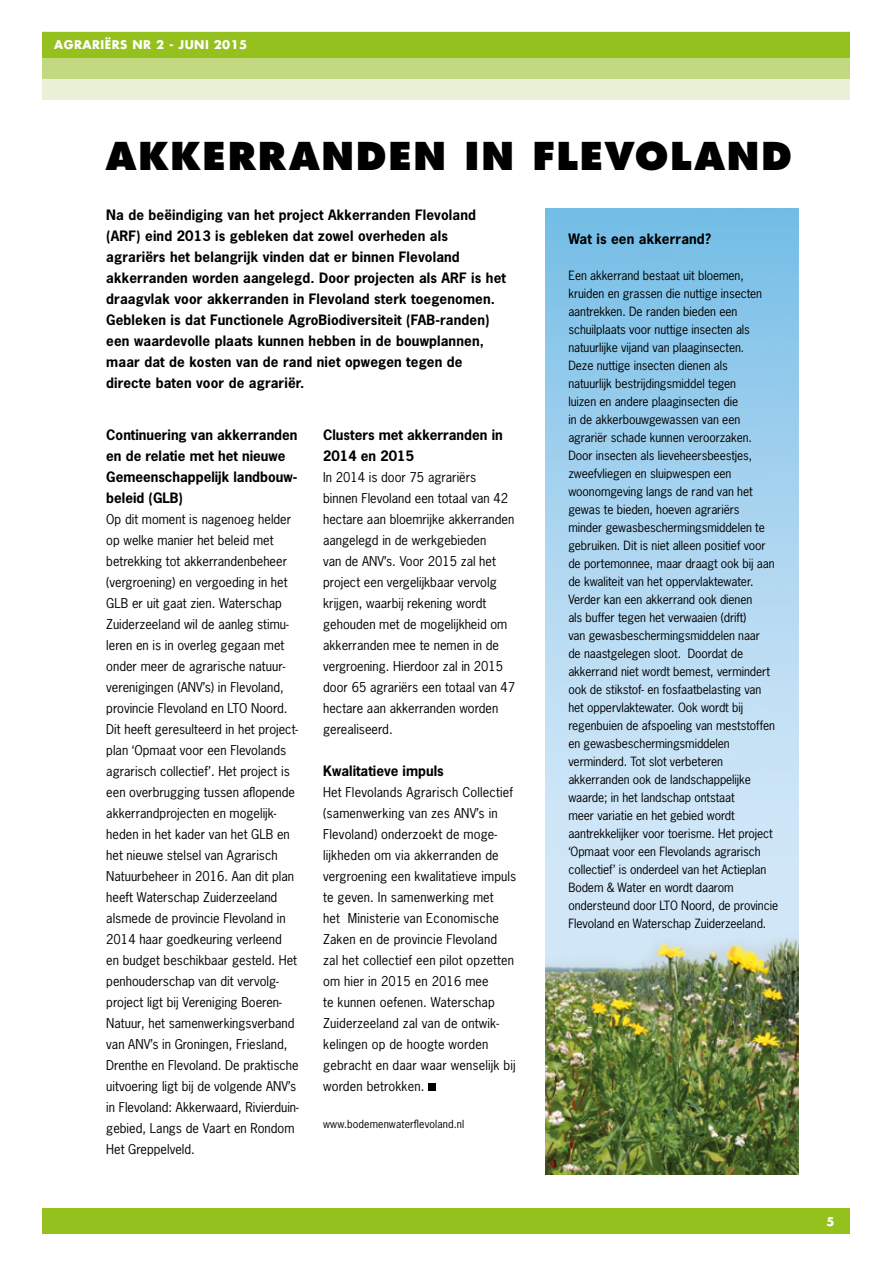
<style>
.page{position:relative;width:893px;height:1263px;background:#fff}
.page>*{position:absolute;margin:0;border:0;box-sizing:border-box;transform-origin:0 0}
.t1{font:800 37.35px "Futura";letter-spacing:.045em;color:#000}
.t2{font:700 13.5px/21px "News Gothic";letter-spacing:.01em;color:#000}
.t3{font:12.75px/21px "News Gothic";color:#000}
.t4{font:12px/18px "News Gothic";letter-spacing:-.01em;color:#000}
.t5{font:700 11.7px "Futura";letter-spacing:.04em;color:#fff}
.t6{font:10.5px "News Gothic";letter-spacing:.01em;color:#000}
</style>
<div class="page">
<div style="left:43px;top:32px;width:807px;height:68px;background:#ebf1d7"></div>
<div style="left:43px;top:32px;width:807px;height:47px;background:#c3d981"></div>
<div style="left:43px;top:1208px;width:807px;height:25px;background:#95c11f"></div>
<div style="left:43px;top:32px;width:807px;height:25px;background:#95c11f"></div>
<img style="left:545px;top:209px;width:253px;height:966px">
<div style="left:428px;top:1083px;width:8px;height:8px;background:#000"></div>
<p class="t5" style="left:54px;top:36px;width:195px">AGRARIËRS NR 2 - JUNI 2015</p>
<h1 class="t1" style="left:106px;top:132px;width:688px">AKKERRANDEN IN FLEVOLAND</h1>
<p class="t2" style="left:106px;top:204px;width:401px">Na de beëindiging van het project Akkerranden Flevoland (ARF) eind 2013 is gebleken dat zowel overheden als agrariërs het belangrijk vinden dat er binnen Flevoland akkerranden worden aangelegd. Door projecten als ARF is het draagvlak voor akkerranden in Flevoland sterk toegenomen.<br>Gebleken is dat Functionele AgroBiodiversiteit (FAB-randen) een waardevolle plaats kunnen hebben in de bouwplannen, maar dat de kosten van de rand niet opwegen tegen de directe baten voor de agrariër.</p>
<p class="t2" style="left:568px;top:228px;width:144px">Wat is een akkerrand?</p>
<p class="t4" style="left:568px;top:266px;width:211px">Een akkerrand bestaat uit bloemen, kruiden en grassen die nuttige insecten aantrekken. De randen bieden een schuilplaats voor nuttige insecten als natuurlijke vijand van plaaginsecten.<br>Deze nuttige insecten dienen als<br>natuurlijk bestrijdingsmiddel tegen<br>luizen en andere plaaginsecten die<br>in de akkerbouwgewassen van een agrariër schade kunnen veroorzaken.<br>Door insecten als lieveheersbeestjes, zweefvliegen en sluipwespen een woonomgeving langs de rand van het gewas te bieden, hoeven agrariërs<br>minder gewasbeschermingsmiddelen te gebruiken. Dit is niet alleen positief voor de portemonnee, maar draagt ook bij aan de kwaliteit van het oppervlaktewater.<br>Verder kan een akkerrand ook dienen<br>als buffer tegen het verwaaien (drift)<br>van gewasbeschermingsmiddelen naar<br>de naastgelegen sloot. Doordat de akkerrand niet wordt bemest, vermindert ook de stikstof- en fosfaatbelasting van het oppervlaktewater. Ook wordt bij regenbuien de afspoeling van meststoffen en gewasbeschermingsmiddelen verminderd. Tot slot verbeteren akkerranden ook de landschappelijke waarde; in het landschap ontstaat<br>meer variatie en het gebied wordt aantrekkelijker voor toerisme. Het project ‘Opmaat voor een Flevolands agrarisch collectief’ is onderdeel van het Actieplan Bodem &amp; Water en wordt daarom ondersteund door LTO Noord, de provincie Flevoland en Waterschap Zuiderzeeland.</p>
<p class="t2" style="left:106px;top:424px;width:193px">Continuering van akkerranden en de relatie met het nieuwe<br>Gemeenschappelijk landbouw&shy;beleid (GLB)</p>
<p class="t3" style="left:106px;top:508px;width:194px">Op dit moment is nagenoeg helder op welke manier het beleid met betrekking tot akkerrandenbeheer (vergroening) en vergoeding in het GLB er uit gaat zien. Waterschap Zuiderzeeland wil de aanleg stimu&shy;leren en is in overleg gegaan met onder meer de agrarische natuur&shy;verenigingen (ANV’s) in Flevoland, provincie Flevoland en LTO Noord.<br>Dit heeft geresulteerd in het project&shy;plan ‘Opmaat voor een Flevolands agrarisch collectief’. Het project is een overbrugging tussen aflopende akkerrandprojecten en mogelijk&shy;heden in het kader van het GLB en het nieuwe stelsel van Agrarisch Natuurbeheer in 2016. Aan dit plan heeft Waterschap Zuiderzeeland alsmede de provincie Flevoland in 2014 haar goedkeuring verleend<br>en budget beschikbaar gesteld. Het penhouderschap van dit vervolg&shy;project ligt bij Vereniging Boeren-Natuur, het samenwerkingsverband van ANV’s in Groningen, Friesland, Drenthe en Flevoland. De praktische uitvoering ligt bij de volgende ANV’s in Flevoland: Akkerwaard, Rivierduin&shy;gebied, Langs de Vaart en Rondom Het Greppelveld.</p>
<p class="t2" style="left:323px;top:424px;width:181px">Clusters met akkerranden in<br>2014 en 2015</p>
<p class="t3" style="left:323px;top:466px;width:194px">In 2014 is door 75 agrariërs<br>binnen Flevoland een totaal van 42 hectare aan bloemrijke akkerranden aangelegd in de werkgebieden<br>van de ANV’s. Voor 2015 zal het project een vergelijkbaar vervolg krijgen, waarbij rekening wordt gehouden met de mogelijkheid om akkerranden mee te nemen in de vergroening. Hierdoor zal in 2015 door 65 agrariërs een totaal van 47 hectare aan akkerranden worden gerealiseerd.</p>
<p class="t2" style="left:323px;top:760px;width:122px">Kwalitatieve impuls</p>
<p class="t3" style="left:323px;top:781px;width:195px">Het Flevolands Agrarisch Collectief (samenwerking van zes ANV’s in<br>Flevoland) onderzoekt de moge&shy;lijkheden om via akkerranden de vergroening een kwalitatieve impuls te geven. In samenwerking met<br>het Ministerie van Economische<br>Zaken en de provincie Flevoland<br>zal het collectief een pilot opzetten om hier in 2015 en 2016 mee<br>te kunnen oefenen. Waterschap<br>Zuiderzeeland zal van de ontwik&shy;kelingen op de hoogte worden gebracht en daar waar wenselijk bij worden betrokken.</p>
<p class="t6" style="left:323px;top:1117px;width:142px">www.bodemenwaterflevoland.nl</p>
<p class="t5" style="left:826px;top:1213px;width:10px">5</p>
</div>
